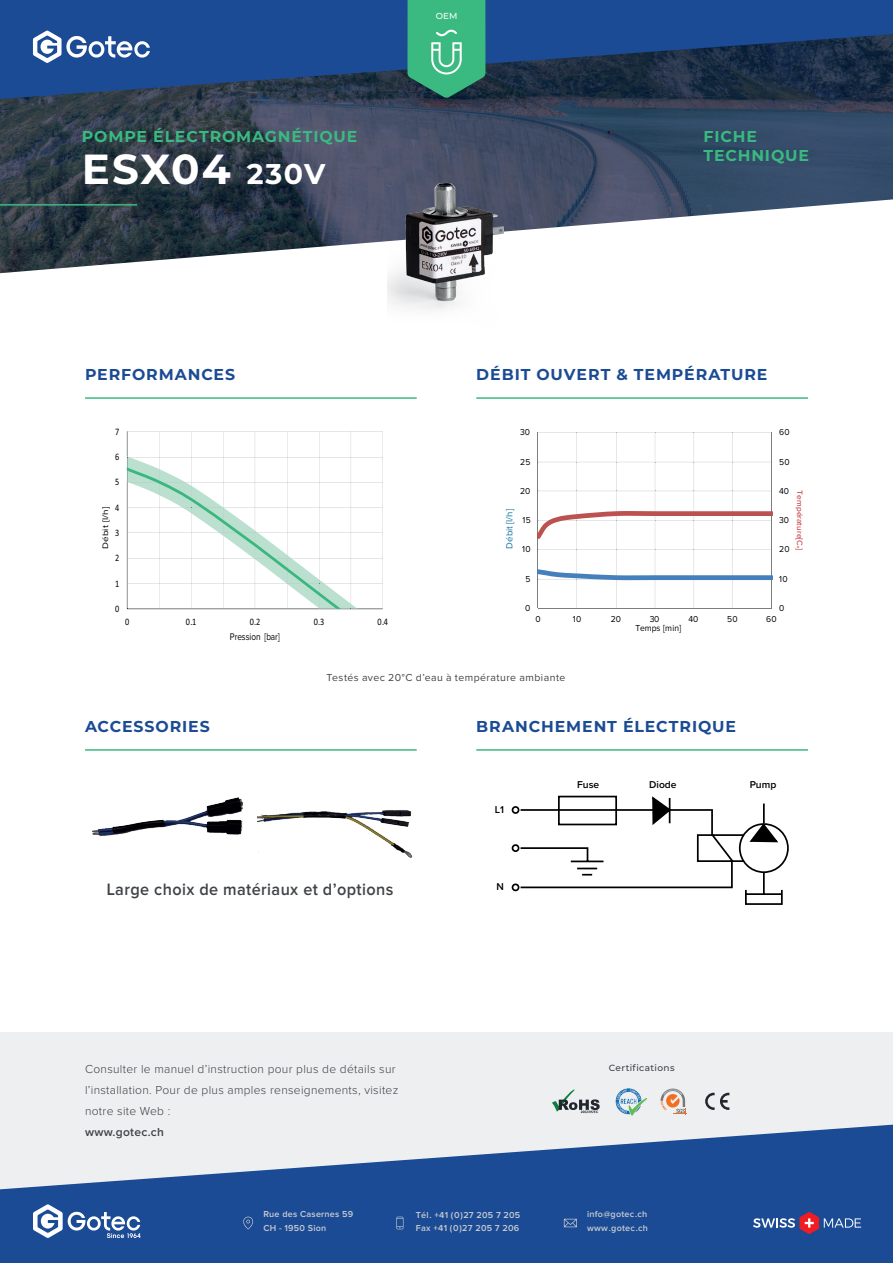
<style>
.page{position:relative;width:893px;height:1263px;background:#fff}
.page>*{position:absolute;margin:0;border:0;box-sizing:border-box;transform-origin:0 0}
.t1{font:700 42px "Montserrat";letter-spacing:.04em;color:#fff}
.t2{font:600 17.1px "Proxima Nova";letter-spacing:.025em;color:#3e4246;scale:.95 1}
.t3{font:700 15.75px "Montserrat";letter-spacing:.055em;color:#1b4b94}
.t4{font:700 15.75px/18.9px "Montserrat";letter-spacing:.055em;color:#3ab980}
.t5{font:300 12px/21px "Proxima Nova";letter-spacing:.025em;color:#3e4246}
.t6{font:600 12px "Proxima Nova";letter-spacing:.025em;color:#3e4246}
.t7{font:10.5px "Proxima Nova";letter-spacing:.045em;color:#414449}
.t8{font:600 10.35px "Proxima Nova";color:#000001}
.t9{font:9.9px "Calibri";color:#000001;scale:.83 1}
.t10{font:9.9px "Proxima Nova";color:#000001;scale:.83 1}
.t11{font:9.15px "Proxima Nova";color:#1775a4;scale:1.05 1}
.t12{font:600 9px/13.5px "Proxima Nova";letter-spacing:.025em;color:#caccd1}
.t13{font:9px "Proxima Nova";letter-spacing:.025em;color:#000001;scale:.95 1}
.t14{font:500 9px "Montserrat";letter-spacing:.04em;color:#3e4246}
.t15{font:9px "Proxima Nova";color:#000001;scale:.95 1}
.t16{font:500 8.7px "Montserrat";color:#fff}
.t17{font:8.25px "Proxima Nova";color:#000001;scale:1.2 1}
.t18{font:7.95px "Proxima Nova";letter-spacing:.01em;color:#c22025;scale:1.05 1}
.s1{font-size:28.5px}
</style>
<div class="page">
<div style="left:0;top:1032px;width:893px;height:231px;background:#edeff0"></div>
<img style="left:0;top:99px;width:893px;height:100px">
<svg style="left:0;top:199px;width:893px;height:100px"></svg>
<svg style="left:0;top:0;width:893px;height:99px;background:#1c4178"></svg>
<svg style="left:0;top:1125px;width:893px;height:138px;fill:#1b4b94"></svg>
<img style="left:388px;top:147px;width:116px;height:163px">
<hr style="left:0;top:204px;width:137px;height:2px;background:#3ab980">
<svg style="left:511px;top:795px;width:278px;height:110px"></svg>
<hr style="left:85px;top:397px;width:332px;height:2px;background:#3ab980">
<hr style="left:476px;top:397px;width:332px;height:2px;background:#3ab980">
<hr style="left:538px;top:608px;width:233px;height:1px;background:#7b7e7f">
<svg style="left:538px;top:432px;width:234px;height:176px"></svg>
<svg style="left:127px;top:431px;width:256px;height:179px"></svg>
<hr style="left:476px;top:749px;width:332px;height:2px;background:#3ab980">
<hr style="left:85px;top:749px;width:332px;height:2px;background:#3ab980">
<svg style="left:33px;top:31px;width:117px;height:32px"></svg>
<svg style="left:407px;top:0;width:78px;height:98px;background:#3fac7e"></svg>
<svg style="left:753px;top:1212px;width:108px;height:22px;background:#545e94"></svg>
<svg style="left:243px;top:1216px;width:10px;height:13px"></svg>
<svg style="left:396px;top:1216px;width:7px;height:13px"></svg>
<svg style="left:564px;top:1219px;width:13px;height:8px"></svg>
<svg style="left:33px;top:1204px;width:108px;height:34px;background:#6182b4"></svg>
<svg style="left:705px;top:1093px;width:24px;height:17px"></svg>
<svg style="left:661px;top:1088px;width:26px;height:26px"></svg>
<svg style="left:552px;top:1089px;width:48px;height:24px"></svg>
<img style="left:615px;top:1088px;width:33px;height:28px">
<img style="left:258px;top:810px;width:155px;height:48px">
<img style="left:92px;top:797px;width:151px;height:40px">
<h3 class="t4" style="left:82px;top:126px;width:277px">POMPE ÉLECTROMAGNÉTIQUE</h3>
<h1 class="t1" style="left:82px;top:139px;width:245px">ESX04 <span class="s1">230V</span></h1>
<p class="t16" style="left:436px;top:9px;width:23px">OEM</p>
<h3 class="t4" style="left:703px;top:126px;width:107px">FICHE<br>TECHNIQUE</h3>
<h3 class="t3" style="left:85px;top:363px;width:152px">PERFORMANCES</h3>
<h3 class="t3" style="left:476px;top:363px;width:293px">DÉBIT OUVERT &amp; TEMPÉRATURE</h3>
<p class="t9" style="left:115px;top:424px;width:7px">7</p>
<p class="t9" style="left:115px;top:450px;width:7px">6</p>
<p class="t9" style="left:115px;top:475px;width:7px">5</p>
<p class="t9" style="left:115px;top:500px;width:7px">4</p>
<p class="t17" style="left:99px;top:549px;width:36px;rotate:-90deg">Débit [l/h]</p>
<p class="t9" style="left:115px;top:526px;width:7px">3</p>
<p class="t9" style="left:115px;top:551px;width:7px">2</p>
<p class="t9" style="left:115px;top:576px;width:7px">1</p>
<p class="t9" style="left:115px;top:602px;width:7px">0</p>
<p class="t13" style="left:520px;top:426px;width:12px">30</p>
<p class="t13" style="left:779px;top:426px;width:13px">60</p>
<p class="t13" style="left:520px;top:455px;width:12px">25</p>
<p class="t13" style="left:779px;top:455px;width:13px">50</p>
<p class="t13" style="left:520px;top:484px;width:13px">20</p>
<p class="t11" style="left:503px;top:549px;width:39px;rotate:-90deg">Débit [l/h]</p>
<p class="t13" style="left:522px;top:513px;width:10px">15</p>
<p class="t13" style="left:522px;top:543px;width:10px">10</p>
<p class="t13" style="left:779px;top:484px;width:12px">40</p>
<p class="t18" style="left:806px;top:490px;width:59px;rotate:90deg">Température[C°]</p>
<p class="t13" style="left:779px;top:513px;width:12px">30</p>
<p class="t13" style="left:779px;top:543px;width:13px">20</p>
<p class="t13" style="left:525px;top:572px;width:7px">5</p>
<p class="t13" style="left:779px;top:572px;width:10px">10</p>
<p class="t13" style="left:525px;top:601px;width:7px">0</p>
<p class="t13" style="left:779px;top:601px;width:7px">0</p>
<p class="t9" style="left:125px;top:615px;width:7px">0</p>
<p class="t9" style="left:186px;top:615px;width:14px">0.1</p>
<p class="t9" style="left:250px;top:615px;width:14px">0.2</p>
<p class="t9" style="left:314px;top:615px;width:14px">0.3</p>
<p class="t9" style="left:378px;top:615px;width:14px">0.4</p>
<p class="t10" style="left:230px;top:629px;width:62px">Pression [bar]</p>
<p class="t13" style="left:535px;top:612px;width:7px">0</p>
<p class="t13" style="left:573px;top:612px;width:10px">10</p>
<p class="t13" style="left:611px;top:612px;width:13px">20</p>
<p class="t13" style="left:650px;top:612px;width:12px">30</p>
<p class="t13" style="left:689px;top:612px;width:12px">40</p>
<p class="t13" style="left:727px;top:612px;width:13px">50</p>
<p class="t13" style="left:766px;top:612px;width:13px">60</p>
<p class="t15" style="left:635px;top:622px;width:50px">Temps [min]</p>
<h3 class="t3" style="left:85px;top:715px;width:126px">ACCESSORIES</h3>
<p class="t7" style="left:327px;top:670px;width:240px">Testés avec 20°C d’eau à température ambiante</p>
<h3 class="t3" style="left:476px;top:715px;width:261px">BRANCHEMENT ÉLECTRIQUE</h3>
<p class="t8" style="left:495px;top:802px;width:11px">L1</p>
<p class="t8" style="left:577px;top:776px;width:24px">Fuse</p>
<p class="t8" style="left:649px;top:776px;width:29px">Diode</p>
<p class="t8" style="left:750px;top:776px;width:28px">Pump</p>
<h2 class="t2" style="left:107px;top:881px;width:303px">Large choix de matériaux et d’options</h2>
<p class="t5" style="left:85px;top:1059px;width:315px">Consulter le manuel d’instruction pour plus de détails sur l’installation. Pour de plus amples renseignements, visitez notre site Web :</p>
<p class="t6" style="left:85px;top:1126px;width:80px">www.gotec.ch</p>
<p class="t8" style="left:497px;top:879px;width:9px">N</p>
<p class="t14" style="left:609px;top:1062px;width:67px">Certifications</p>
<p class="t12" style="left:263px;top:1208px;width:91px">Rue des Casernes 59<br>CH - 1950 Sion</p>
<p class="t12" style="left:416px;top:1208px;width:106px">Tél. +41 (0)27 205 7 205<br>Fax +41 (0)27 205 7 206</p>
<p class="t12" style="left:587px;top:1208px;width:62px">info@gotec.ch www.gotec.ch</p>
</div>
